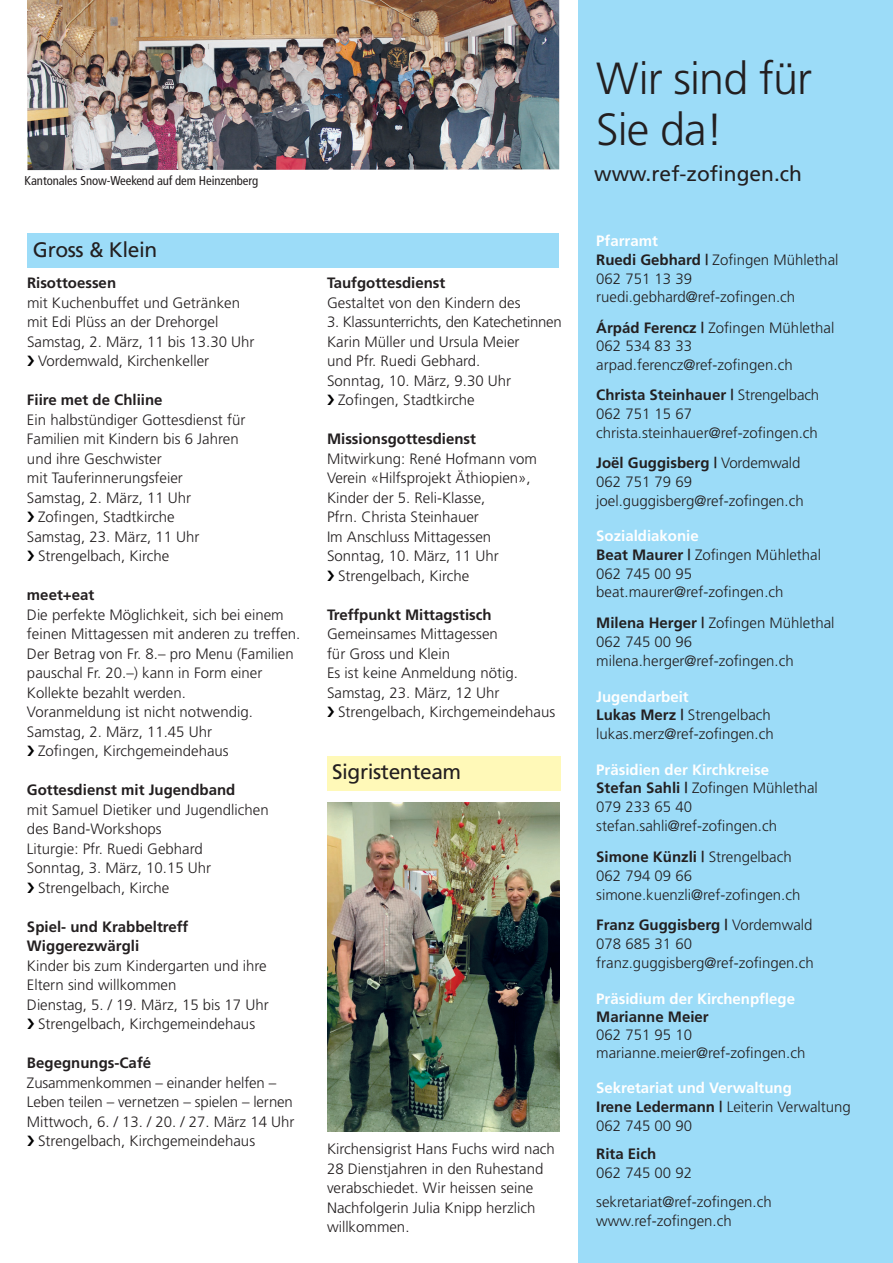
<style>
.page{position:relative;width:893px;height:1263px;background:#fff}
.page>*{position:absolute;margin:0;border:0;box-sizing:border-box;transform-origin:0 0}
.t1{font:300 45px/51px "Frutiger";letter-spacing:-.02em;color:#231f20}
.t2{font:21px "Frutiger";letter-spacing:-.02em;color:#231f20}
.t3{font:21px "Frutiger";color:#231f20}
.t4{font:300 15px/18.8px "Frutiger";color:#231f20}
.t5{font:700 15px/19.5px "Frutiger";color:#231f20}
.t6{font:300 15px "Frutiger";letter-spacing:-.02em;color:#231f20}
.t7{font:700 15px "Frutiger";color:#fff}
.t8{font:condensed 12.75px "Frutiger";letter-spacing:-.01em;color:#231f20}
.s1{font-weight:700;color:#fff}
.s2{font-weight:700}
</style>
<div class="page">
<div style="left:578px;top:0;width:315px;height:1263px;background:#9cdcf8"></div>
<img style="left:27px;top:0;width:532px;height:170px">
<div style="left:27px;top:234px;width:531px;height:34px;background:#9cdcf8"></div>
<img style="left:327px;top:802px;width:232px;height:329px">
<div style="left:327px;top:756px;width:233px;height:34px;background:#fff9b8"></div>
<p class="t8" style="left:25px;top:173px;width:235px">Kantonales Snow-Weekend auf dem Heinzenberg</p>
<h2 class="t2" style="left:33px;top:237px;width:126px">Gross &amp; Klein</h2>
<p class="t5" style="left:27px;top:273px;width:91px">Risottoessen</p>
<p class="t4" style="left:27px;top:293px;width:215px">mit Kuchenbuffet und Getränken</p>
<p class="t4" style="left:27px;top:312px;width:193px">mit Edi Plüss an der Drehorgel</p>
<p class="t4" style="left:27px;top:332px;width:229px">Samstag, 2. März, 11 bis 13.30 Uhr</p>
<p class="t4" style="left:38px;top:351px;width:173px">Vordemwald, Kirchenkeller</p>
<p class="t5" style="left:27px;top:390px;width:137px">Fiire met de Chliine</p>
<p class="t4" style="left:27px;top:410px;width:220px">Ein halbstündiger Gottesdienst für</p>
<p class="t4" style="left:27px;top:429px;width:213px">Familien mit Kindern bis 6 Jahren</p>
<p class="t4" style="left:27px;top:449px;width:136px">und ihre Geschwister</p>
<p class="t4" style="left:27px;top:468px;width:157px">mit Tauferinnerungsfeier</p>
<p class="t4" style="left:27px;top:488px;width:166px">Samstag, 2. März, 11 Uhr</p>
<p class="t4" style="left:38px;top:507px;width:138px">Zofingen, Stadtkirche</p>
<p class="t4" style="left:27px;top:527px;width:174px">Samstag, 23. März, 11 Uhr</p>
<p class="t4" style="left:38px;top:546px;width:133px">Strengelbach, Kirche</p>
<p class="t5" style="left:27px;top:585px;width:69px">meet+eat</p>
<p class="t4" style="left:27px;top:605px;width:258px">Die perfekte Möglichkeit, sich bei einem</p>
<p class="t4" style="left:27px;top:624px;width:275px">feinen Mittagessen mit anderen zu treffen.</p>
<p class="t4" style="left:27px;top:644px;width:268px">Der Betrag von Fr. 8.– pro Menu (Familien</p>
<p class="t4" style="left:27px;top:663px;width:237px">pauschal Fr. 20.–) kann in Form einer</p>
<p class="t4" style="left:27px;top:683px;width:160px">Kollekte bezahlt werden.</p>
<p class="t4" style="left:27px;top:702px;width:227px">Voranmeldung ist nicht notwendig.</p>
<p class="t4" style="left:27px;top:722px;width:187px">Samstag, 2. März, 11.45 Uhr</p>
<p class="t4" style="left:38px;top:741px;width:192px">Zofingen, Kirchgemeindehaus</p>
<p class="t5" style="left:27px;top:780px;width:210px">Gottesdienst mit Jugendband</p>
<p class="t4" style="left:27px;top:800px;width:243px">mit Samuel Dietiker und Jugendlichen</p>
<p class="t4" style="left:27px;top:819px;width:136px">des Band-Workshops</p>
<p class="t4" style="left:27px;top:839px;width:177px">Liturgie: Pfr. Ruedi Gebhard</p>
<p class="t4" style="left:27px;top:858px;width:186px">Sonntag, 3. März, 10.15 Uhr</p>
<p class="t4" style="left:38px;top:878px;width:133px">Strengelbach, Kirche</p>
<p class="t5" style="left:27px;top:916px;width:163px">Spiel- und Krabbeltreff<br>Wiggerezwärgli</p>
<p class="t4" style="left:27px;top:956px;width:241px">Kinder bis zum Kindergarten und ihre</p>
<p class="t4" style="left:27px;top:975px;width:151px">Eltern sind willkommen</p>
<p class="t4" style="left:27px;top:995px;width:243px">Dienstag, 5. / 19. März, 15 bis 17 Uhr</p>
<p class="t4" style="left:38px;top:1014px;width:218px">Strengelbach, Kirchgemeindehaus</p>
<p class="t5" style="left:27px;top:1053px;width:126px">Begegnungs-Café</p>
<p class="t4" style="left:27px;top:1073px;width:251px">Zusammenkommen – einander helfen –</p>
<p class="t4" style="left:27px;top:1092px;width:267px">Leben teilen – vernetzen – spielen – lernen</p>
<p class="t4" style="left:27px;top:1112px;width:269px">Mittwoch, 6. / 13. / 20. / 27. März 14 Uhr</p>
<p class="t4" style="left:38px;top:1131px;width:218px">Strengelbach, Kirchgemeindehaus</p>
<p class="t5" style="left:327px;top:273px;width:120px">Taufgottesdienst</p>
<p class="t4" style="left:327px;top:293px;width:195px">Gestaltet von den Kindern des</p>
<p class="t6" style="left:327px;top:313px;width:236px">3. Klassunterrichts, den Katechetinnen</p>
<p class="t4" style="left:327px;top:332px;width:194px">Karin Müller und Ursula Meier</p>
<p class="t4" style="left:327px;top:351px;width:155px">und Pfr. Ruedi Gebhard.</p>
<p class="t4" style="left:327px;top:371px;width:186px">Sonntag, 10. März, 9.30 Uhr</p>
<p class="t4" style="left:338px;top:390px;width:138px">Zofingen, Stadtkirche</p>
<p class="t5" style="left:327px;top:429px;width:151px">Missionsgottesdienst</p>
<p class="t4" style="left:327px;top:449px;width:212px">Mitwirkung: René Hofmann vom</p>
<p class="t4" style="left:327px;top:468px;width:205px">Verein «Hilfsprojekt Äthiopien»,</p>
<p class="t4" style="left:327px;top:488px;width:160px">Kinder der 5. Reli-Klasse,</p>
<p class="t4" style="left:327px;top:507px;width:153px">Pfrn. Christa Steinhauer</p>
<p class="t4" style="left:327px;top:527px;width:166px">Im Anschluss Mittagessen</p>
<p class="t4" style="left:327px;top:546px;width:173px">Sonntag, 10. März, 11 Uhr</p>
<p class="t4" style="left:338px;top:566px;width:133px">Strengelbach, Kirche</p>
<p class="t5" style="left:327px;top:604px;width:166px">Treffpunkt Mittagstisch</p>
<p class="t4" style="left:327px;top:624px;width:192px;line-height:19.5px">Gemeinsames Mittagessen für Gross und Klein<br>Es ist keine Anmeldung nötig.<br>Samstag, 23. März, 12 Uhr</p>
<p class="t4" style="left:338px;top:702px;width:218px">Strengelbach, Kirchgemeindehaus</p>
<h2 class="t2" style="left:332px;top:759px;width:131px">Sigristenteam</h2>
<p class="t4" style="left:327px;top:1139px;width:229px;line-height:19.5px">Kirchensigrist Hans Fuchs wird nach<br>28 Dienstjahren in den Ruhestand verabschiedet. Wir heissen seine<br>Nachfolgerin Julia Knipp herzlich willkommen.</p>
<h1 class="t1" style="left:597px;top:41px;width:218px">Wir sind für<br>Sie da!</h1>
<h2 class="t3" style="left:594px;top:162px;width:209px">www.ref-zofingen.ch</h2>
<h1 class="t1" style="left:596px;top:53px;width:218px">Wir sind für<br>Sie da!</h1>
<p class="t4" style="left:596px;top:232px;width:244px"><span class="s1">Pfarramt<br></span><span class="s2">Ruedi Gebhard |</span> Zofingen Mühlethal<br>062 751 13 39 ruedi.gebhard@ref-zofingen.ch</p>
<p class="t4" style="left:596px;top:318px;width:240px"><span class="s2">Árpád Ferencz |</span> Zofingen Mühlethal<br>062 534 83 33 arpad.ferencz@ref-zofingen.ch</p>
<p class="t4" style="left:596px;top:385px;width:225px"><span class="s2">Christa Steinhauer |</span> Strengelbach<br>062 751 15 67 christa.steinhauer@ref-zofingen.ch</p>
<p class="t4" style="left:596px;top:454px;width:209px"><span class="s2">Joël Guggisberg |</span> Vordemwald<br>062 751 79 69 joel.guggisberg@ref-zofingen.ch</p>
<p class="t4" style="left:596px;top:527px;width:226px"><span class="s1">Sozialdiakonie<br></span><span class="s2">Beat Maurer |</span> Zofingen Mühlethal<br>062 745 00 95 beat.maurer@ref-zofingen.ch</p>
<p class="t4" style="left:596px;top:614px;width:240px"><span class="s2">Milena Herger |</span> Zofingen Mühlethal<br>062 745 00 96 milena.herger@ref-zofingen.ch</p>
<p class="t4" style="left:596px;top:687px;width:179px"><span class="s1">Jugendarbeit<br></span><span class="s2">Lukas Merz |</span> Strengelbach lukas.merz@ref-zofingen.ch</p>
<p class="t4" style="left:596px;top:760px;width:223px"><span class="s1">Präsidien der Kirchkreise<br></span><span class="s2">Stefan Sahli |</span> Zofingen Mühlethal<br>079 233 65 40 stefan.sahli@ref-zofingen.ch</p>
<p class="t4" style="left:596px;top:847px;width:206px"><span class="s2">Simone Künzli |</span> Strengelbach<br>062 794 09 66 simone.kuenzli@ref-zofingen.ch</p>
<p class="t4" style="left:596px;top:916px;width:219px"><span class="s2">Franz Guggisberg |</span> Vordemwald<br>078 685 31 60 franz.guggisberg@ref-zofingen.ch</p>
<p class="t7" style="left:596px;top:990px;width:200px">Präsidium der Kirchenpflege</p>
<p class="t5" style="left:596px;top:1007px;width:114px">Marianne Meier</p>
<p class="t4" style="left:596px;top:1026px;width:211px;line-height:18px">062 751 95 10 marianne.meier@ref-zofingen.ch</p>
<p class="t4" style="left:596px;top:1079px;width:256px"><span class="s1">Sekretariat und Verwaltung<br></span><span class="s2">Irene Ledermann |</span> Leiterin Verwaltung<br>062 745 00 90</p>
<p class="t5" style="left:596px;top:1144px;width:62px">Rita Eich</p>
<p class="t4" style="left:596px;top:1158px;width:177px;line-height:28.7px">062 745 00 92 sekretariat@ref-zofingen.ch</p>
<p class="t4" style="left:596px;top:1211px;width:137px">www.ref-zofingen.ch</p>
</div>
